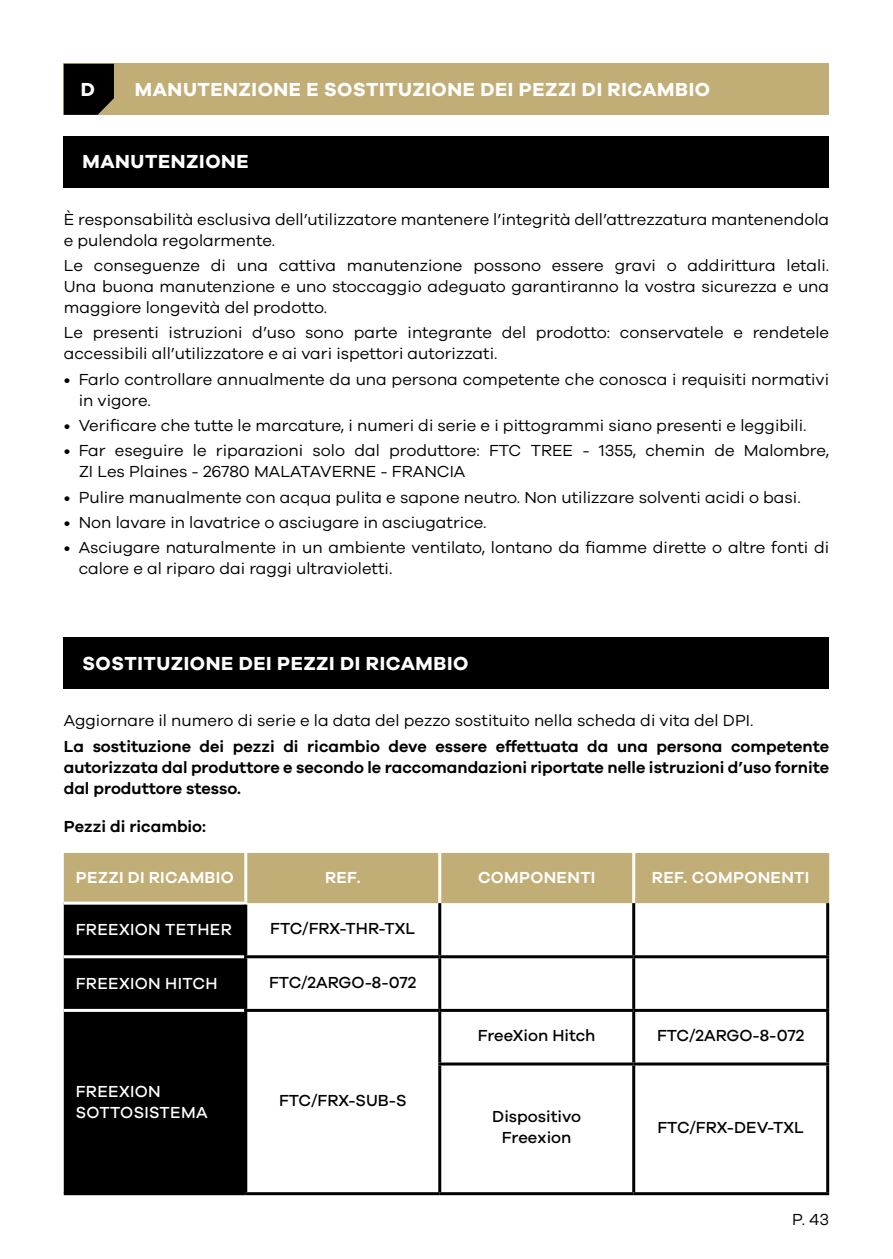
<style>
.page{position:relative;width:893px;height:1259px;background:#fff}
.page>*{position:absolute;margin:0;border:0;box-sizing:border-box;transform-origin:0 0}
.t1{font:700 19.5px "Galano Grotesque";letter-spacing:.03em;color:#fff}
.t2{font:16.5px/21px "Galano Grotesque";color:#000}
.t3{font:600 16.5px/21px "Galano Grotesque";color:#000;text-align:justify}
.t4{font:500 16.5px/21px "Galano Grotesque";color:#000;text-align:center}
.t5{font:500 16.5px/21px "Galano Grotesque";letter-spacing:.02em;color:#fff}
.t6{font:600 16.5px "Galano Grotesque";letter-spacing:.02em;color:#fff}
</style>
<div class="page">
<div style="left:64px;top:64px;width:765px;height:51px;background:#c1ad76"></div>
<svg style="left:64px;top:64px;width:50px;height:51px"></svg>
<div style="left:64px;top:136px;width:765px;height:51px;background:#000"></div>
<div style="left:64px;top:637px;width:765px;height:51px;background:#000"></div>
<div style="left:64px;top:853px;width:762px;height:50px;background:#c1ad76"></div>
<div style="left:64px;top:904px;width:180px;height:288px;background:#000"></div>
<hr style="left:244px;top:853px;width:3px;height:48px;background:#fff">
<hr style="left:438px;top:853px;width:3px;height:50px;background:#fff">
<hr style="left:632px;top:853px;width:3px;height:50px;background:#fff">
<hr style="left:64px;top:901px;width:183px;height:3px;background:#fff">
<hr style="left:64px;top:955px;width:180px;height:3px;background:#fff">
<hr style="left:64px;top:1009px;width:180px;height:3px;background:#fff">
<hr style="left:826px;top:853px;width:3px;height:50px;background:#c1ad76">
<hr style="left:244px;top:904px;width:3px;height:51px;background:#000">
<hr style="left:438px;top:903px;width:3px;height:52px;background:#000">
<hr style="left:632px;top:903px;width:3px;height:52px;background:#000">
<hr style="left:826px;top:903px;width:3px;height:52px;background:#000">
<hr style="left:244px;top:958px;width:3px;height:51px;background:#000">
<hr style="left:244px;top:955px;width:196px;height:3px;background:#000">
<hr style="left:438px;top:958px;width:3px;height:51px;background:#000">
<hr style="left:440px;top:955px;width:194px;height:3px;background:#000">
<hr style="left:632px;top:958px;width:3px;height:51px;background:#000">
<hr style="left:634px;top:955px;width:195px;height:3px;background:#000">
<hr style="left:826px;top:958px;width:3px;height:51px;background:#000">
<hr style="left:244px;top:1012px;width:3px;height:52px;background:#000">
<hr style="left:244px;top:1064px;width:3px;height:128px;background:#000">
<hr style="left:244px;top:1009px;width:196px;height:3px;background:#000">
<hr style="left:438px;top:1012px;width:3px;height:50px;background:#000">
<hr style="left:440px;top:1009px;width:194px;height:3px;background:#000">
<hr style="left:632px;top:1012px;width:3px;height:50px;background:#000">
<hr style="left:634px;top:1009px;width:195px;height:3px;background:#000">
<hr style="left:826px;top:1012px;width:3px;height:50px;background:#000">
<hr style="left:64px;top:1192px;width:182px;height:3px;background:#000">
<hr style="left:246px;top:1192px;width:194px;height:3px;background:#000">
<hr style="left:438px;top:1065px;width:3px;height:127px;background:#000">
<hr style="left:438px;top:1062px;width:196px;height:3px;background:#000">
<hr style="left:440px;top:1192px;width:194px;height:3px;background:#000">
<hr style="left:632px;top:1065px;width:3px;height:127px;background:#000">
<hr style="left:634px;top:1062px;width:195px;height:3px;background:#000">
<hr style="left:826px;top:1065px;width:3px;height:127px;background:#000">
<hr style="left:634px;top:1192px;width:195px;height:3px;background:#000">
<p class="t1" style="left:81px;top:77px;width:16px">D</p>
<p class="t1" style="left:135px;top:77px;width:577px">MANUTENZIONE E SOSTITUZIONE DEI PEZZI DI RICAMBIO</p>
<p class="t1" style="left:83px;top:149px;width:168px">MANUTENZIONE</p>
<p class="t2" style="left:64px;top:208px;width:767px">È responsabilità esclusiva dell’utilizzatore mantenere l’integrità dell’attrezzatura mantenendola e pulendola regolarmente.</p>
<p class="t2" style="left:64px;top:255px;width:767px;text-align:justify">Le conseguenze di una cattiva manutenzione possono essere gravi o addirittura letali.<br>Una buona manutenzione e uno stoccaggio adeguato garantiranno la vostra sicurezza e una maggiore longevità del prodotto.</p>
<p class="t2" style="left:64px;top:322px;width:767px">Le presenti istruzioni d’uso sono parte integrante del prodotto: conservatele e rendetele accessibili all’utilizzatore e ai vari ispettori autorizzati.</p>
<p class="t2" style="left:79px;top:368px;width:752px;text-indent:-15px">• Farlo controllare annualmente da una persona competente che conosca i requisiti normativi in vigore.</p>
<p class="t2" style="left:64px;top:414px;width:744px">• Verificare che tutte le marcature, i numeri di serie e i pittogrammi siano presenti e leggibili.</p>
<p class="t2" style="left:79px;top:440px;width:752px;text-indent:-15px">• Far eseguire le riparazioni solo dal produttore: FTC TREE - 1355, chemin de Malombre,<br>ZI Les Plaines - 26780 MALATAVERNE - FRANCIA</p>
<p class="t2" style="left:64px;top:486px;width:738px">• Pulire manualmente con acqua pulita e sapone neutro. Non utilizzare solventi acidi o basi.</p>
<p class="t2" style="left:64px;top:511px;width:424px">• Non lavare in lavatrice o asciugare in asciugatrice.</p>
<p class="t2" style="left:79px;top:536px;width:752px;text-indent:-15px">• Asciugare naturalmente in un ambiente ventilato, lontano da fiamme dirette o altre fonti di calore e al riparo dai raggi ultravioletti.</p>
<p class="t1" style="left:83px;top:651px;width:387px">SOSTITUZIONE DEI PEZZI DI RICAMBIO</p>
<p class="t2" style="left:64px;top:710px;width:691px">Aggiornare il numero di serie e la data del pezzo sostituito nella scheda di vita del DPI.</p>
<p class="t3" style="left:64px;top:735px;width:767px">La sostituzione dei pezzi di ricambio deve essere effettuata da una persona competente autorizzata dal produttore e secondo le raccomandazioni riportate nelle istruzioni d’uso fornite dal produttore stesso.</p>
<p class="t3" style="left:64px;top:815px;width:144px">Pezzi di ricambio:</p>
<p class="t6" style="left:76px;top:867px;width:159px">PEZZI DI RICAMBIO</p>
<p class="t6" style="left:325px;top:867px;width:37px">REF.</p>
<p class="t6" style="left:478px;top:867px;width:119px">COMPONENTI</p>
<p class="t6" style="left:652px;top:867px;width:159px">REF. COMPONENTI</p>
<p class="t5" style="left:76px;top:918px;width:157px">FREEXION TETHER</p>
<p class="t4" style="left:270px;top:917px;width:146px">FTC/FRX-THR-TXL</p>
<p class="t5" style="left:76px;top:972px;width:143px">FREEXION HITCH</p>
<p class="t4" style="left:269px;top:971px;width:149px">FTC/2ARGO-8-072</p>
<p class="t5" style="left:76px;top:1080px;width:133px">FREEXION<br>SOTTOSISTEMA</p>
<p class="t4" style="left:279px;top:1089px;width:129px">FTC/FRX-SUB-S</p>
<p class="t4" style="left:478px;top:1024px;width:119px">FreeXion Hitch</p>
<p class="t4" style="left:657px;top:1024px;width:149px">FTC/2ARGO-8-072</p>
<p class="t4" style="left:492px;top:1106px;width:90px">Dispositivo<br>Freexion</p>
<p class="t4" style="left:657px;top:1116px;width:148px">FTC/FRX-DEV-TXL</p>
<p class="t2" style="left:792px;top:1208px;width:39px">P. 43</p>
</div>
